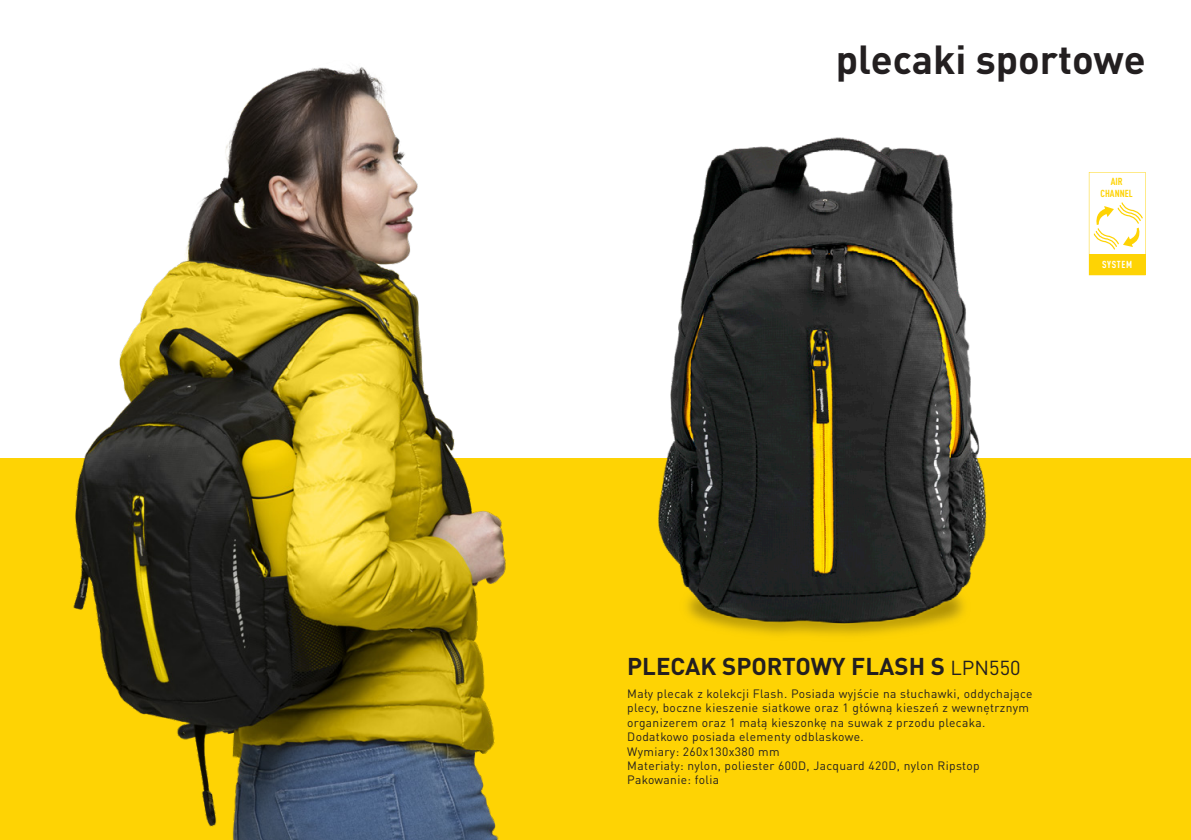
<style>
.page{position:relative;width:1191px;height:840px;background:#fff}
.page>*{position:absolute;margin:0;border:0;box-sizing:border-box;transform-origin:0 0}
.t1{font:700 40px "DIN Pro";color:#231f20}
.opisy_6_pkt{font:700 24px "DIN Pro";color:#231f20}
.opisy_6_pkt-2{font:12px "DIN Pro";letter-spacing:.03em;color:#231f20}
.t2{font:700 condensed 10px "DIN Pro";color:#fed304}
.t3{font:700 condensed 10px "DIN Pro";letter-spacing:.065em;color:#fff}
.s1{font-weight:400;font-size:20px}
</style>
<div class="page">
<div style="left:0;top:458px;width:1191px;height:381px;background:#fed304"></div>
<img style="left:658px;top:137px;width:329px;height:499px">
<svg style="left:1088px;top:172px;width:57px;height:103px"></svg>
<img style="left:73px;top:67px;width:433px;height:772px">
<p class="t1" style="left:835px;top:26px;width:311px">plecaki sportowe</p>
<p class="t2" style="left:1110px;top:173px;width:13px">AIR</p>
<p class="t2" style="left:1100px;top:185px;width:33px">CHANNEL</p>
<p class="t3" style="left:1102px;top:256px;width:32px">SYSTEM</p>
<p class="opisy_6_pkt" style="left:627px;top:646px;width:395px">PLECAK SPORTOWY FLASH S <span class="s1">LPN550</span></p>
<p class="opisy_6_pkt-2" style="left:627px;top:683px;width:407px">Mały plecak z kolekcji Flash. Posiada wyjście na słuchawki, oddychające</p>
<p class="opisy_6_pkt-2" style="left:627px;top:698px;width:403px">plecy, boczne kieszenie siatkowe oraz 1 główną kieszeń z wewnętrznym</p>
<p class="opisy_6_pkt-2" style="left:627px;top:712px;width:359px">organizerem oraz 1 małą kieszonkę na suwak z przodu plecaka.</p>
<p class="opisy_6_pkt-2" style="left:627px;top:727px;width:238px">Dodatkowo posiada elementy odblaskowe.</p>
<p class="opisy_6_pkt-2" style="left:627px;top:741px;width:154px">Wymiary: 260x130x380 mm</p>
<p class="opisy_6_pkt-2" style="left:627px;top:755px;width:354px">Materiały: nylon, poliester 600D, Jacquard 420D, nylon Ripstop</p>
<p class="opisy_6_pkt-2" style="left:627px;top:770px;width:93px">Pakowanie: folia</p>
</div>
